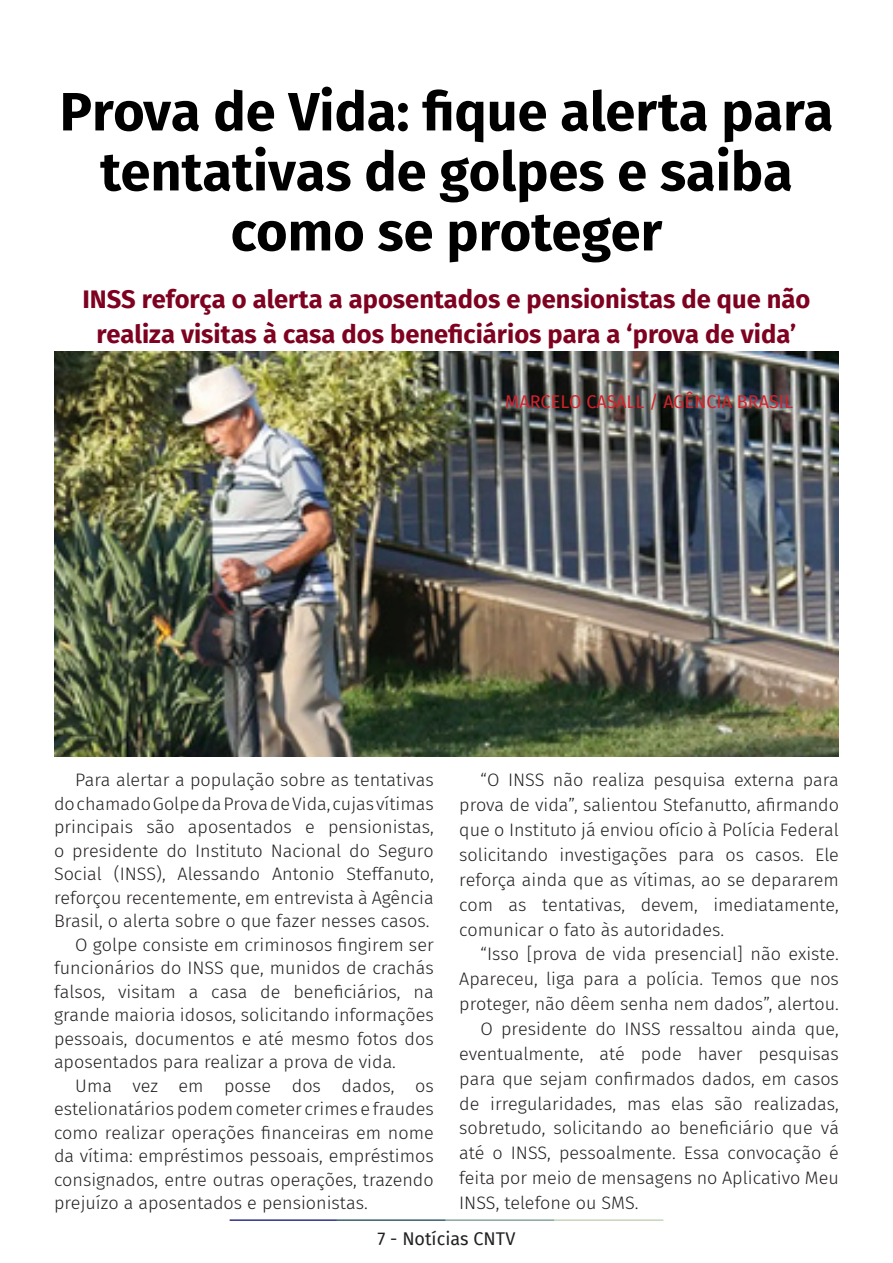
<style>
.page{position:relative;width:893px;height:1263px;background:#fff}
.page>*{position:absolute;margin:0;border:0;box-sizing:border-box;transform-origin:0 0}
.t1{font:700 54px/60px "Fira Sans";color:#000001;text-align:center}
.t2{font:700 25.5px/34.5px "Fira Sans";color:#7e0220;text-align:center}
.t3{font:300 18px/23.4px "Fira Sans";color:#231f20;text-align:justify}
.t4{font:18px "Fira Sans";color:#d1232a}
.t5{font:18px "Fira Sans";color:#231f20}
</style>
<div class="page">
<hr style="left:230px;top:1219px;width:107px;height:2px;background:#2f3088">
<hr style="left:337px;top:1219px;width:109px;height:2px;background:#3a5f6d">
<hr style="left:446px;top:1219px;width:109px;height:2px;background:#87a59a">
<hr style="left:555px;top:1219px;width:108px;height:2px;background:#c6d5b7">
<img style="left:54px;top:351px;width:785px;height:405px">
<p class="t1" style="left:60px;top:78px;width:775px">Prova de Vida: fique alerta para tentativas de golpes e saiba como se proteger</p>
<p class="t2" style="left:82px;top:280px;width:729px">INSS reforça o alerta a aposentados e pensionistas de que não realiza visitas à casa dos beneficiários para a ‘prova de vida’</p>
<p class="t4" style="left:505px;top:388px;width:289px">MARCELO CASALL / AGÊNCIA BRASIL</p>
<p class="t3" style="left:54px;top:768px;width:381px;text-indent:21px">Para alertar a população sobre as tentativas do chamado Golpe da Prova de Vida, cujas vítimas principais são aposentados e pensionistas, o presidente do Instituto Nacional do Seguro Social (INSS), Alessando Antonio Steffanuto, reforçou recentemente, em entrevista à Agência Brasil, o alerta sobre o que fazer nesses casos.</p>
<p class="t3" style="left:54px;top:933px;width:381px;text-indent:21px">O golpe consiste em criminosos fingirem ser funcionários do INSS que, munidos de crachás falsos, visitam a casa de beneficiários, na grande maioria idosos, solicitando informações pessoais, documentos e até mesmo fotos dos aposentados para realizar a prova de vida.</p>
<p class="t3" style="left:54px;top:1073px;width:381px;text-indent:21px">Uma vez em posse dos dados, os estelionatários podem cometer crimes e fraudes como realizar operações financeiras em nome da vítima: empréstimos pessoais, empréstimos consignados, entre outras operações, trazendo prejuízo a aposentados e pensionistas.</p>
<p class="t3" style="left:459px;top:768px;width:381px;line-height:24.9px;text-indent:21px">“O INSS não realiza pesquisa externa para prova de vida”, salientou Stefanutto, afirmando que o Instituto já enviou ofício à Polícia Federal solicitando investigações para os casos. Ele reforça ainda que as vítimas, ao se depararem com as tentativas, devem, imediatamente, comunicar o fato às autoridades.</p>
<p class="t3" style="left:459px;top:941px;width:381px;line-height:24.9px;text-indent:21px">“Isso [prova de vida presencial] não existe.<br>Apareceu, liga para a polícia. Temos que nos proteger, não dêem senha nem dados”, alertou.</p>
<p class="t3" style="left:459px;top:1016px;width:381px;line-height:24.9px;text-indent:21px">O presidente do INSS ressaltou ainda que, eventualmente, até pode haver pesquisas para que sejam confirmados dados, em casos de irregularidades, mas elas são realizadas, sobretudo, solicitando ao beneficiário que vá até o INSS, pessoalmente. Essa convocação é feita por meio de mensagens no Aplicativo Meu INSS, telefone ou SMS.</p>
<p class="t5" style="left:378px;top:1225px;width:139px">7 - Notícias CNTV</p>
</div>
